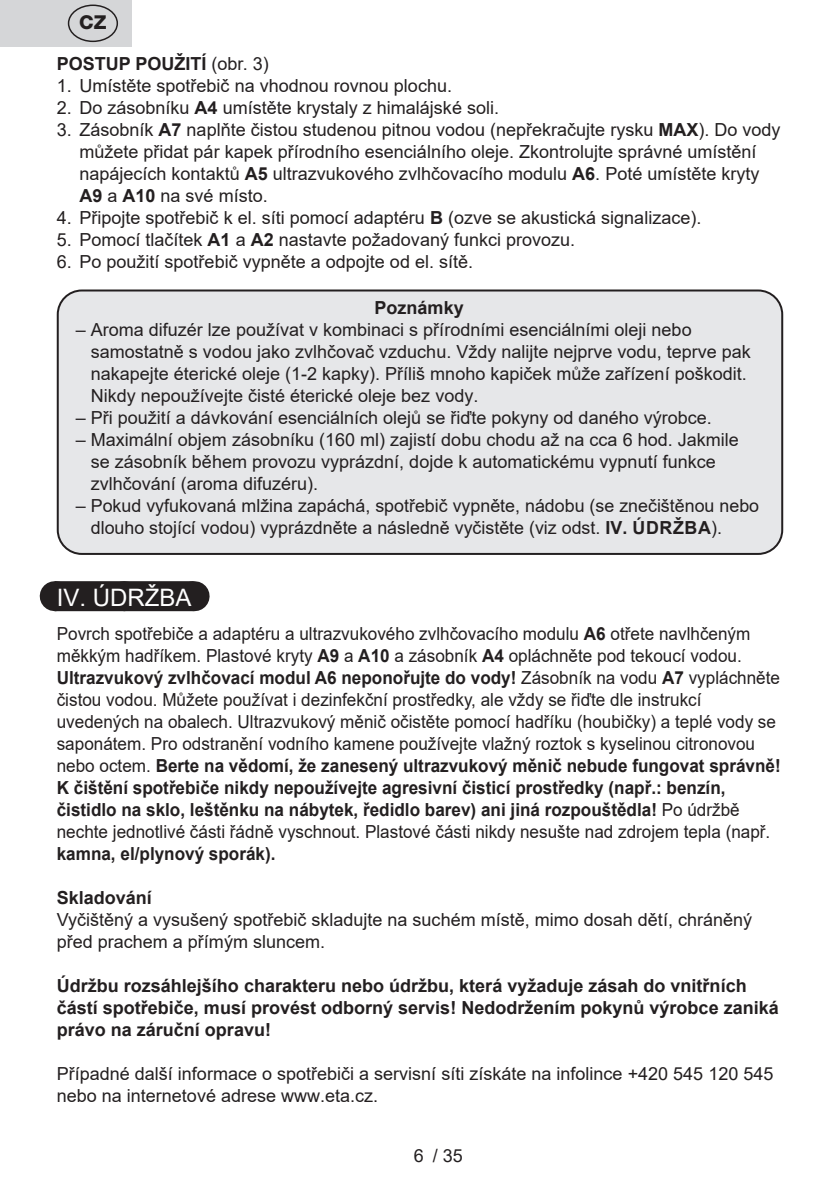
<style>
.page{position:relative;width:840px;height:1191px;background:#fff}
.page>*{position:absolute;margin:0;border:0;box-sizing:border-box;transform-origin:0 0}
.Grafický_nadpis_ETA{font:24px "Arial";color:#fff}
.t1{font:800 19.2px "Helvetica Neue OT";color:#231f20}
._3_Text{font:18px/22px "Arial";color:#231f20;scale:.95 1}
.Normální{font:18px/22px "Arial";color:#231f20}
._3_Text-2{font:18px/22px "Arial";color:#231f20}
.Normální-2{font:700 18px/22px "Arial";color:#231f20}
._3_Text-3{font:700 18px "Arial";color:#231f20}
.s1{font-weight:400}
.s2{font-weight:700}
</style>
<div class="page">
<div style="left:55px;top:581px;width:138px;height:30px;background:#231f20"></div>
<svg style="left:125px;top:581px;width:34px;height:1px"></svg>
<hr style="left:193px;top:581px;width:1px;height:30px;background:#231f20">
<div style="left:58px;top:290px;width:723px;height:264px;background:#e6e7e9;border-radius:24px"></div>
<div style="left:57px;top:289px;width:725px;height:266px;border:2px solid #231f20;border-radius:24px"></div>
<div style="left:0;top:0;width:131px;height:47px;background:#d5d6d8"></div>
<div style="left:68px;top:5px;width:50px;height:37px;border:1px solid #231f20;border-radius:50%"></div>
<p class="t1" style="left:79px;top:11px;width:29px">CZ</p>
<p class="_3_Text-3" style="left:57px;top:51px;width:213px">POSTUP POUŽITÍ <span class="s1">(obr. 3)</span></p>
<p class="_3_Text-2" style="left:57px;top:74px;width:396px">1. Umístěte spotřebič na vhodnou rovnou plochu.</p>
<p class="_3_Text-2" style="left:57px;top:96px;width:443px">2. Do zásobníku <span class="s2">A4</span> umístěte krystaly z himalájské soli.</p>
<p class="_3_Text-2" style="left:79px;top:118px;width:702px;text-indent:-23px">3. Zásobník <span class="s2">A7</span> naplňte čistou studenou pitnou vodou (nepřekračujte rysku <span class="s2">MAX</span>). Do vody můžete přidat pár kapek přírodního esenciálního oleje. Zkontrolujte správné umístění napájecích kontaktů <span class="s2">A5</span> ultrazvukového zvlhčovacího modulu <span class="s2">A6</span>. Poté umístěte kryty <span class="s2">A9</span> a <span class="s2">A10</span> na své místo.</p>
<p class="_3_Text-2" style="left:57px;top:206px;width:645px">4. Připojte spotřebič k el. síti pomocí adaptéru <span class="s2">B</span> (ozve se akustická signalizace).</p>
<p class="_3_Text-2" style="left:57px;top:228px;width:519px">5. Pomocí tlačítek <span class="s2">A1</span> a <span class="s2">A2</span> nastavte požadovaný funkci provozu.</p>
<p class="_3_Text-2" style="left:57px;top:250px;width:417px">6. Po použití spotřebič vypněte a odpojte od el. sítě.</p>
<p class="Normální-2" style="left:374px;top:296px;width:91px">Poznámky</p>
<p class="Normální" style="left:91px;top:318px;width:661px;text-indent:-15px">– Aroma difuzér lze používat v kombinaci s přírodními esenciálními oleji nebo samostatně s vodou jako zvlhčovač vzduchu. Vždy nalijte nejprve vodu, teprve pak nakapejte éterické oleje (1-2 kapky). Příliš mnoho kapiček může zařízení poškodit.<br>Nikdy nepoužívejte čisté éterické oleje bez vody.</p>
<p class="Normální" style="left:76px;top:406px;width:637px">– Při použití a dávkování esenciálních olejů se řiďte pokyny od daného výrobce.</p>
<p class="Normální" style="left:91px;top:428px;width:649px;text-indent:-15px">– Maximální objem zásobníku (160 ml) zajistí dobu chodu až na cca 6 hod. Jakmile se zásobník během provozu vyprázdní, dojde k automatickému vypnutí funkce zvlhčování (aroma difuzéru).</p>
<p class="Normální" style="left:91px;top:494px;width:669px;text-indent:-15px">– Pokud vyfukovaná mlžina zapáchá, spotřebič vypněte, nádobu (se znečištěnou nebo dlouho stojící vodou) vyprázdněte a následně vyčistěte (viz odst. <span class="s2">IV. ÚDRŽBA</span>).</p>
<p class="Grafický_nadpis_ETA" style="left:57px;top:581px;width:136px">IV. ÚDRŽBA</p>
<p class="_3_Text" style="left:57px;top:622px;width:763px">Povrch spotřebiče a adaptéru a ultrazvukového zvlhčovacího modulu <span class="s2">A6</span> otřete navlhčeným měkkým hadříkem. Plastové kryty <span class="s2">A9</span> a <span class="s2">A10</span> a zásobník <span class="s2">A4</span> opláchněte pod tekoucí vodou.<br><span class="s2">Ultrazvukový zvlhčovací modul A6 neponořujte do vody!</span> Zásobník na vodu <span class="s2">A7</span> vypláchněte čistou vodou. Můžete používat i dezinfekční prostředky, ale vždy se řiďte dle instrukcí uvedených na obalech. Ultrazvukový měnič očistěte pomocí hadříku (houbičky) a teplé vody se saponátem. Pro odstranění vodního kamene používejte vlažný roztok s kyselinou citronovou nebo octem. <span class="s2">Berte na vědomí, že zanesený ultrazvukový měnič nebude fungovat správně!<br>K čištění spotřebiče nikdy nepoužívejte agresivní čisticí prostředky (např.: benzín, čistidlo na sklo, leštěnku na nábytek, ředidlo barev) ani jiná rozpouštědla!</span> Po údržbě nechte jednotlivé části řádně vyschnout. Plastové části nikdy nesušte nad zdrojem tepla (např. <span class="s2">kamna, el/plynový sporák).</span></p>
<p class="_3_Text-3" style="left:57px;top:885px;width:97px">Skladování</p>
<p class="_3_Text-2" style="left:57px;top:908px;width:696px">Vyčištěný a vysušený spotřebič skladujte na suchém místě, mimo dosah dětí, chráněný před prachem a přímým sluncem.</p>
<p class="Normální-2" style="left:57px;top:974px;width:723px">Údržbu rozsáhlejšího charakteru nebo údržbu, která vyžaduje zásah do vnitřních částí spotřebiče, musí provést odborný servis! Nedodržením pokynů výrobce zaniká právo na záruční opravu!</p>
<p class="Normální" style="left:57px;top:1062px;width:717px">Případné další informace o spotřebiči a servisní síti získáte na infolince +420 545 120 545 nebo na internetové adrese www.eta.cz.</p>
<p class="_3_Text-2" style="left:413px;top:1144px;width:51px">6 / 35</p>
</div>
